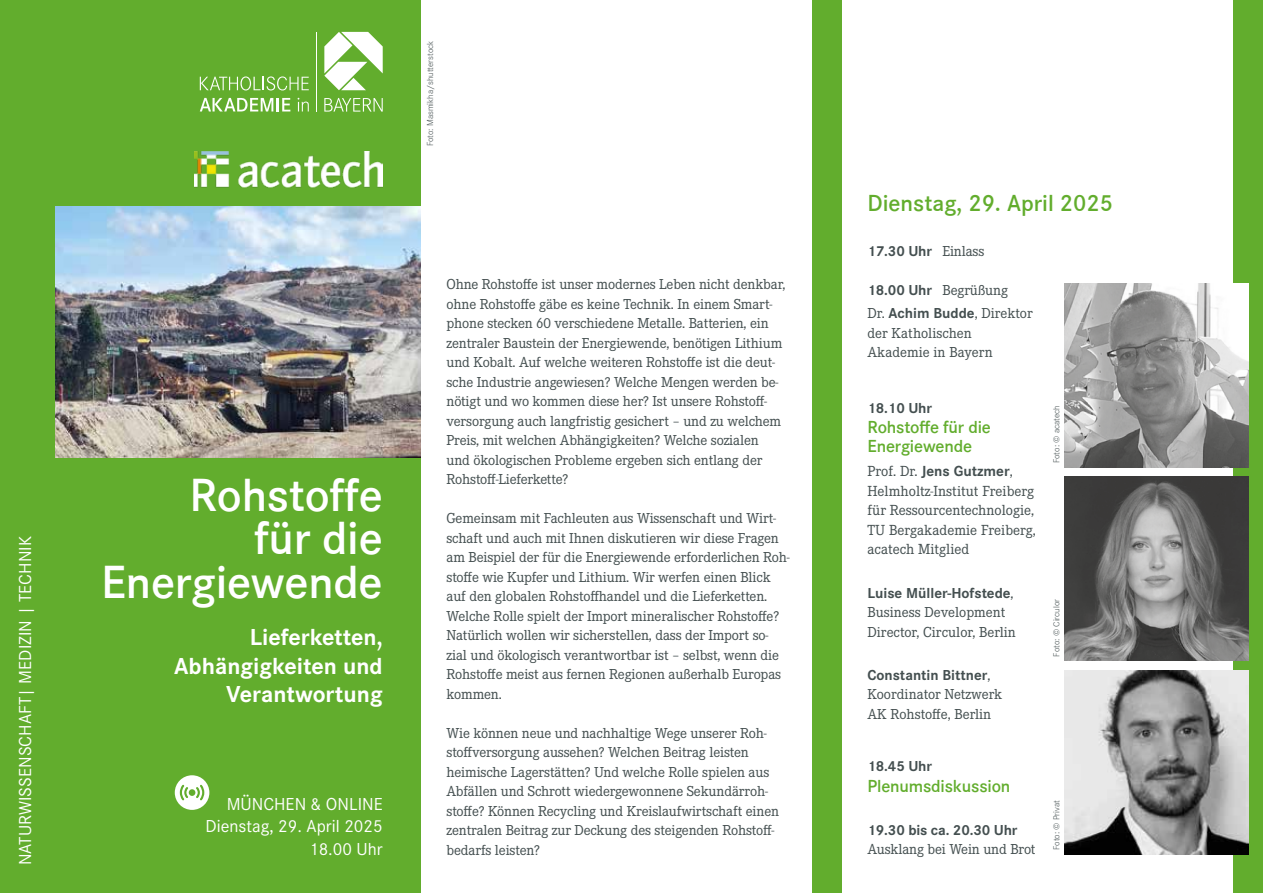
<style>
.page{position:relative;width:1263px;height:893px;background:#fff}
.page>*{position:absolute;margin:0;border:0;box-sizing:border-box;transform-origin:0 0}
.t1{font:600 48px/43.5px "Corporate S";letter-spacing:-.005em;color:#fff;text-align:right}
.t2{font:700 24px/28.5px "Corporate S";color:#fff;text-align:right}
.t3{font:600 24px "Corporate S";color:#62ad2d}
.t4{font:18px/22.5px "Corporate S";color:#fff;text-align:right}
.t5{font:600 18px/19.5px "Corporate S";letter-spacing:-.01em;color:#62ad2d}
.t6{font:15.15px/19.5px "Corporate E";color:#444f50;text-align:justify}
.t7{font:700 15.15px "Corporate S";color:#444f50}
.t8{font:15px/19.5px "Corporate E";letter-spacing:-.01em;color:#444f50}
.t9{font:700 15px "Corporate S";color:#444f50}
.t10{font:300 9px "Corporate S";color:#444f50}
.s1{font-family:"Corporate E";font-weight:400}
.s2{font-family:"Corporate S";font-weight:700}
</style>
<div class="page">
<div style="left:1233px;top:0;width:30px;height:893px;background:#62ad2d"></div>
<div style="left:812px;top:0;width:30px;height:893px;background:#62ad2d"></div>
<div style="left:0;top:0;width:421px;height:893px;background:#62ad2d"></div>
<svg style="left:324px;top:32px;width:59px;height:58px"></svg>
<svg style="left:324px;top:98px;width:59px;height:14px"></svg>
<svg style="left:200px;top:98px;width:90px;height:13px"></svg>
<svg style="left:298px;top:98px;width:11px;height:13px"></svg>
<svg style="left:200px;top:76px;width:109px;height:14px"></svg>
<hr style="left:316px;top:32px;width:1px;height:79px;background:#fff">
<img style="left:194px;top:152px;width:188px;height:36px">
<svg style="left:175px;top:775px;width:34px;height:35px"></svg>
<img style="left:55px;top:206px;width:366px;height:251px">
<img style="left:1064px;top:477px;width:184px;height:184px">
<img style="left:1064px;top:670px;width:184px;height:184px">
<img style="left:1064px;top:284px;width:184px;height:184px">
<p class="t4" style="left:14px;top:865px;width:330px;rotate:-90deg">NATURWISSENSCHAFT| MEDIZIN | TECHNIK</p>
<p class="t10" style="left:427px;top:146px;width:107px;rotate:-90deg">Foto: Masmikha/shutterstock</p>
<h1 class="t1" style="left:101px;top:477px;width:283px">Rohstoffe<br>für die<br>Energiewende</h1>
<h2 class="t2" style="left:174px;top:625px;width:210px">Lieferketten,<br>Abhängigkeiten und<br>Verantwortung</h2>
<p class="t4" style="left:206px;top:793px;width:179px">MÜNCHEN &amp; ONLINE<br>Dienstag, 29. April 2025<br>18.00 Uhr</p>
<p class="t8" style="left:446px;top:276px;width:340px">Ohne Rohstoffe ist unser modernes Leben nicht denkbar, ohne Rohstoffe gäbe es keine Technik. In einem Smart&shy;phone stecken 60 verschiedene Metalle. Batterien, ein zentraler Baustein der Energiewende, benötigen Lithium und Kobalt. Auf welche weiteren Rohstoffe ist die deut&shy;sche Industrie angewiesen? Welche Mengen werden be&shy;nötigt und wo kommen diese her? Ist unsere Rohstoff&shy;versorgung auch langfristig gesichert – und zu welchem Preis, mit welchen Abhängigkeiten? Welche sozialen und ökologischen Probleme ergeben sich entlang der Rohstoff-Lieferkette?</p>
<p class="t8" style="left:446px;top:510px;width:345px">Gemeinsam mit Fachleuten aus Wissenschaft und Wirt&shy;schaft und auch mit Ihnen diskutieren wir diese Fragen am Beispiel der für die Energiewende erforderlichen Roh&shy;stoffe wie Kupfer und Lithium. Wir werfen einen Blick auf den globalen Rohstoffhandel und die Lieferketten.<br>Welche Rolle spielt der Import mineralischer Rohstoffe?<br>Natürlich wollen wir sicherstellen, dass der Import so&shy;zial und ökologisch verantwortbar ist – selbst, wenn die Rohstoffe meist aus fernen Regionen außerhalb Europas kommen.</p>
<p class="t8" style="left:446px;top:724px;width:334px">Wie können neue und nachhaltige Wege unserer Roh&shy;stoffversorgung aussehen? Welchen Beitrag leisten heimische Lagerstätten? Und welche Rolle spielen aus Abfällen und Schrott wiedergewonnene Sekundärroh&shy;stoffe? Können Recycling und Kreislaufwirtschaft einen zentralen Beitrag zur Deckung des steigenden Rohstoff&shy;bedarfs leisten?</p>
<h2 class="t3" style="left:867px;top:194px;width:247px">Dienstag, 29. April 2025</h2>
<p class="t9" style="left:867px;top:245px;width:118px">17.30 Uhr <span class="s1">Einlass</span></p>
<p class="t8" style="left:867px;top:279px;width:167px;line-height:23.7px"><span class="s2">18.00 Uhr</span> Begrüßung<br>Dr. <span class="s2">Achim Budde</span>, Direktor</p>
<p class="t8" style="left:867px;top:325px;width:127px">der Katholischen<br>Akademie in Bayern</p>
<p class="t9" style="left:867px;top:403px;width:66px">18.10 Uhr</p>
<p class="t5" style="left:867px;top:417px;width:125px">Rohstoffe für die<br>Energiewende</p>
<p class="t7" style="left:867px;top:466px;width:147px"><span class="s1">Prof. Dr.</span> Jens Gutzmer<span class="s1">,</span></p>
<p class="t6" style="left:867px;top:482px;width:170px">Helmholtz-Institut Freiberg für Ressourcentechnologie, TU Bergakademie Freiberg, acatech Mitglied</p>
<p class="t9" style="left:867px;top:587px;width:148px">Luise Müller-Hofstede<span class="s1">,</span></p>
<p class="t8" style="left:867px;top:604px;width:150px">Business Development<br>Director, Circulor, Berlin</p>
<p class="t9" style="left:867px;top:669px;width:124px">Constantin Bittner<span class="s1">,</span></p>
<p class="t8" style="left:867px;top:686px;width:136px">Koordinator Netzwerk<br>AK Rohstoffe, Berlin</p>
<p class="t9" style="left:867px;top:760px;width:66px">18.45 Uhr</p>
<p class="t5" style="left:867px;top:777px;width:144px">Plenumsdiskussion</p>
<p class="t9" style="left:867px;top:824px;width:152px">19.30 bis ca. 20.30 Uhr</p>
<p class="t8" style="left:867px;top:841px;width:170px">Ausklang bei Wein und Brot</p>
<p class="t10" style="left:1053px;top:463px;width:59px;rotate:-90deg">Foto: © acatech</p>
<p class="t10" style="left:1053px;top:657px;width:59px;rotate:-90deg">Foto: © Circulor</p>
<p class="t10" style="left:1053px;top:850px;width:51px;rotate:-90deg">Foto: © Privat</p>
</div>
